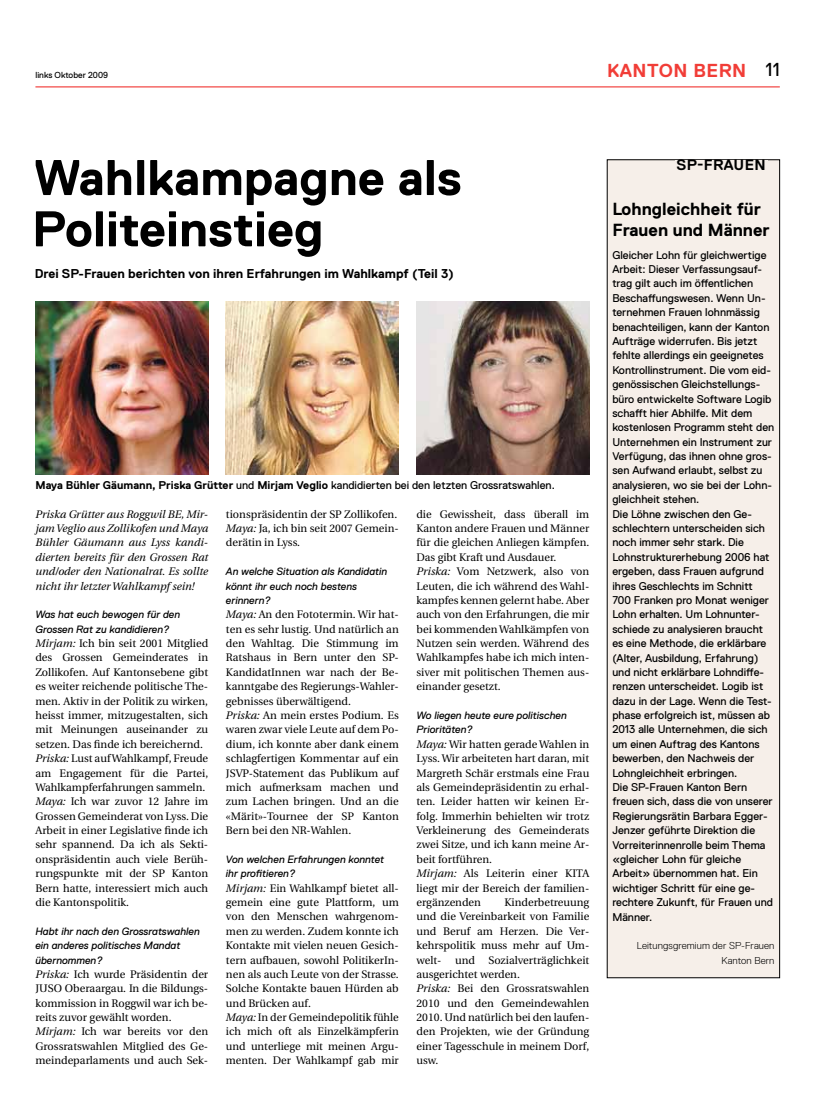
<style>
.page{position:relative;width:833px;height:1117px;background:#fff}
.page>*{position:absolute;margin:0;border:0;box-sizing:border-box;transform-origin:0 0}
.t1{font:700 50px/51.2px "Replica";color:#000}
.t2{font:700 18.75px "Replica";letter-spacing:.035em;color:#f13d37}
.t3{font:700 17.5px/20px "Replica";color:#000}
.t4{font:700 15px "Replica";color:#000}
.t5{font:700 12.75px "Replica";color:#000}
.t6{font:11.25px/14.4px "Replica";color:#000}
.t7{font:11px/14.4px "Utopia";color:#000}
.t8{font:italic 11px/14.4px "Utopia";color:#000;text-align:justify}
.t9{font:italic 10.62px/14.4px "Replica";color:#000}
.t10{font:300 10px/14.4px "Replica";letter-spacing:.01em;color:#000;text-align:right}
.t11{font:8.75px "Replica";color:#000}
.s1{font-weight:400;color:#000}
.s2{font-weight:700}
.s3{font-style:italic}
</style>
<div class="page">
<hr style="left:35px;top:86px;width:745px;height:1px;background:#f24a48">
<div style="left:607px;top:160px;width:172px;height:817px;background:#f6efe9"></div>
<div style="left:607px;top:159px;width:173px;height:818px;border:1px solid #000"></div>
<div style="left:675px;top:159px;width:92px;height:22px;background:#f6efe9"></div>
<img style="left:35px;top:302px;width:173px;height:172px">
<img style="left:416px;top:302px;width:173px;height:172px">
<img style="left:226px;top:302px;width:173px;height:172px">
<p class="t11" style="left:35px;top:70px;width:74px">links Oktober 2009</p>
<h2 class="t2" style="left:607px;top:60px;width:174px">Kanton Bern <span class="s1">11</span></h2>
<h1 class="t1" style="left:32px;top:152px;width:431px">Wahlkampagne als<br>Politeinstieg</h1>
<p class="t5" style="left:35px;top:266px;width:421px">Drei SP-Frauen berichten von ihren Erfahrungen im Wahlkampf (Teil 3)</p>
<p class="t6" style="left:35px;top:477px;width:521px"><span class="s2">Maya Bühler Gäumann, Priska Grütter</span> und <span class="s2">Mirjam Veglio</span> kandidierten bei den letzten Grossratswahlen.</p>
<p class="t8" style="left:35px;top:506px;width:174px">Priska Grütter aus Roggwil BE, Mir&shy;jam Veglio aus Zollikofen und Maya Bühler Gäumann aus Lyss kandi&shy;dierten bereits für den Grossen Rat und/oder den Nationalrat. Es sollte nicht ihr letzter Wahlkampf sein!</p>
<p class="t9" style="left:35px;top:607px;width:146px">Was hat euch bewogen für den<br>Grossen Rat zu kandidieren?</p>
<p class="t7" style="left:35px;top:636px;width:174px"><span class="s3">Mirjam:</span> Ich bin seit 2001 Mitglied des Grossen Gemeinderates in<br>Zollikofen. Auf Kantonsebene gibt es weiter reichende politische The&shy;men. Aktiv in der Politik zu wirken, heisst immer, mitzugestalten, sich mit Meinungen auseinander zu setzen. Das finde ich bereichernd.<br><span class="s3">Priska:</span> Lust auf Wahlkampf, Freude am Engagement für die Partei,<br>Wahlkampferfahrungen sammeln.<br><span class="s3">Maya:</span> Ich war zuvor 12 Jahre im<br>Grossen Gemeinderat von Lyss. Die<br>Arbeit in einer Legislative finde ich sehr spannend. Da ich als Sekti&shy;onspräsidentin auch viele Berüh&shy;rungspunkte mit der SP Kanton<br>Bern hatte, interessiert mich auch die Kantonspolitik.</p>
<p class="t9" style="left:35px;top:923px;width:166px">Habt ihr nach den Grossratswahlen ein anderes politisches Mandat übernommen?</p>
<p class="t7" style="left:35px;top:966px;width:174px"><span class="s3">Priska:</span> Ich wurde Präsidentin der<br>JUSO Oberaargau. In die Bildungs&shy;kommission in Roggwil war ich be&shy;reits zuvor gewählt worden.<br><span class="s3">Mirjam:</span> Ich war bereits vor den<br>Grossratswahlen Mitglied des Ge&shy;meindeparlaments und auch Sek-</p>
<p class="t7" style="left:226px;top:506px;width:174px">tionspräsidentin der SP Zollikofen.<br><span class="s3">Maya:</span> Ja, ich bin seit 2007 Gemein&shy;derätin in Lyss.</p>
<p class="t9" style="left:226px;top:564px;width:163px">An welche Situation als Kandidatin könnt ihr euch noch bestens erinnern?</p>
<p class="t7" style="left:226px;top:607px;width:174px"><span class="s3">Maya:</span> An den Fototermin. Wir hat&shy;ten es sehr lustig. Und natürlich an den Wahltag. Die Stimmung im<br>Ratshaus in Bern unter den SP-<br>KandidatInnen war nach der Be&shy;kanntgabe des Regierungs-Wahler&shy;gebnisses überwältigend.<br><span class="s3">Priska:</span> An mein erstes Podium. Es waren zwar viele Leute auf dem Po&shy;dium, ich konnte aber dank einem schlagfertigen Kommentar auf ein<br>JSVP-Statement das Publikum auf mich aufmerksam machen und zum Lachen bringen. Und an die «Märit»-Tournee der SP Kanton<br>Bern bei den NR-Wahlen.</p>
<p class="t9" style="left:226px;top:851px;width:160px">Von welchen Erfahrungen konntet ihr profitieren?</p>
<p class="t7" style="left:226px;top:880px;width:174px"><span class="s3">Mirjam:</span> Ein Wahlkampf bietet all&shy;gemein eine gute Plattform, um von den Menschen wahrgenom&shy;men zu werden. Zudem konnte ich<br>Kontakte mit vielen neuen Gesich&shy;tern aufbauen, sowohl PolitikerIn&shy;nen als auch Leute von der Strasse.<br>Solche Kontakte bauen Hürden ab und Brücken auf.<br><span class="s3">Maya:</span> In der Gemeindepolitik fühle ich mich oft als Einzelkämpferin und unterliege mit meinen Argu&shy;menten. Der Wahlkampf gab mir</p>
<p class="t7" style="left:416px;top:506px;width:174px">die Gewissheit, dass überall im<br>Kanton andere Frauen und Männer für die gleichen Anliegen kämpfen.<br>Das gibt Kraft und Ausdauer.<br><span class="s3">Priska:</span> Vom Netzwerk, also von<br>Leuten, die ich während des Wahl&shy;kampfes kennen gelernt habe. Aber auch von den Erfahrungen, die mir bei kommenden Wahlkämpfen von<br>Nutzen sein werden. Während des<br>Wahlkampfes habe ich mich inten&shy;siver mit politischen Themen aus&shy;einander gesetzt.</p>
<p class="t9" style="left:416px;top:708px;width:152px">Wo liegen heute eure politischen<br>Prioritäten?</p>
<p class="t7" style="left:416px;top:736px;width:174px"><span class="s3">Maya:</span> Wir hatten gerade Wahlen in<br>Lyss. Wir arbeiteten hart daran, mit<br>Margreth Schär erstmals eine Frau als Gemeindepräsidentin zu erhal&shy;ten. Leider hatten wir keinen Er&shy;folg. Immerhin behielten wir trotz<br>Verkleinerung des Gemeinderats zwei Sitze, und ich kann meine Ar&shy;beit fortführen.<br><span class="s3">Mirjam:</span> Als Leiterin einer KITA liegt mir der Bereich der familien&shy;ergänzenden</p>
<p class="t7" style="left:416px;top:895px;width:174px;text-align:justify;text-indent:88px">Kinderbetreuung und die Vereinbarkeit von Familie und Beruf am Herzen. Die Ver&shy;kehrspolitik muss mehr auf Um&shy;welt-</p>
<p class="t7" style="left:416px;top:952px;width:174px;text-indent:39px">und Sozialverträglichkeit ausgerichtet werden.<br><span class="s3">Priska:</span> Bei den Grossratswahlen<br>2010 und den Gemeindewahlen<br>2010. Und natürlich bei den laufen&shy;den Projekten, wie der Gründung einer Tagesschule in meinem Dorf, usw.</p>
<h3 class="t4" style="left:676px;top:156px;width:38px">SP-Fra</h3>
<h3 class="t4" style="left:733px;top:156px;width:34px">uen</h3>
<h3 class="t3" style="left:612px;top:199px;width:159px">Lohngleichheit für<br>Frauen und Männer</h3>
<p class="t6" style="left:612px;top:247px;width:163px">Gleicher Lohn für gleichwertige<br>Arbeit: Dieser Verfassungsauf&shy;trag gilt auch im öffentlichen<br>Beschaffungswesen. Wenn Un&shy;ternehmen Frauen lohnmässig benachteiligen, kann der Kanton<br>Aufträge widerrufen. Bis jetzt fehlte allerdings ein geeignetes<br>Kontrollinstrument. Die vom eid&shy;genössischen Gleichstellungs&shy;büro entwickelte Software Logib schafft hier Abhilfe. Mit dem kostenlosen Programm steht den<br>Unternehmen ein Instrument zur<br>Verfügung, das ihnen ohne gros&shy;sen Aufwand erlaubt, selbst zu analysieren, wo sie bei der Lohn&shy;gleichheit stehen.<br>Die Löhne zwischen den Ge&shy;schlechtern unterscheiden sich noch immer sehr stark. Die<br>Lohnstrukturerhebung 2006 hat ergeben, dass Frauen aufgrund ihres Geschlechts im Schnitt<br>700 Franken pro Monat weniger<br>Lohn erhalten. Um Lohnunter&shy;schiede zu analysieren braucht es eine Methode, die erklärbare (Alter, Ausbildung, Erfahrung) und nicht erklärbare Lohndiffe&shy;renzen unterscheidet. Logib ist dazu in der Lage. Wenn die Test&shy;phase erfolgreich ist, müssen ab<br>2013 alle Unternehmen, die sich um einen Auftrag des Kantons bewerben, den Nachweis der<br>Lohngleichheit erbringen.<br>Die SP-Frauen Kanton Bern freuen sich, dass die von unserer<br>Regierungsrätin Barbara Egger-<br>Jenzer geführte Direktion die<br>Vorreiterinnenrolle beim Thema «gleicher Lohn für gleiche<br>Arbeit» übernommen hat. Ein wichtiger Schritt für eine ge&shy;rechtere Zukunft, für Frauen und<br>Männer.</p>
<p class="t10" style="left:637px;top:938px;width:139px">Leitungsgremium der SP- Frauen<br>Kanton Bern</p>
</div>
